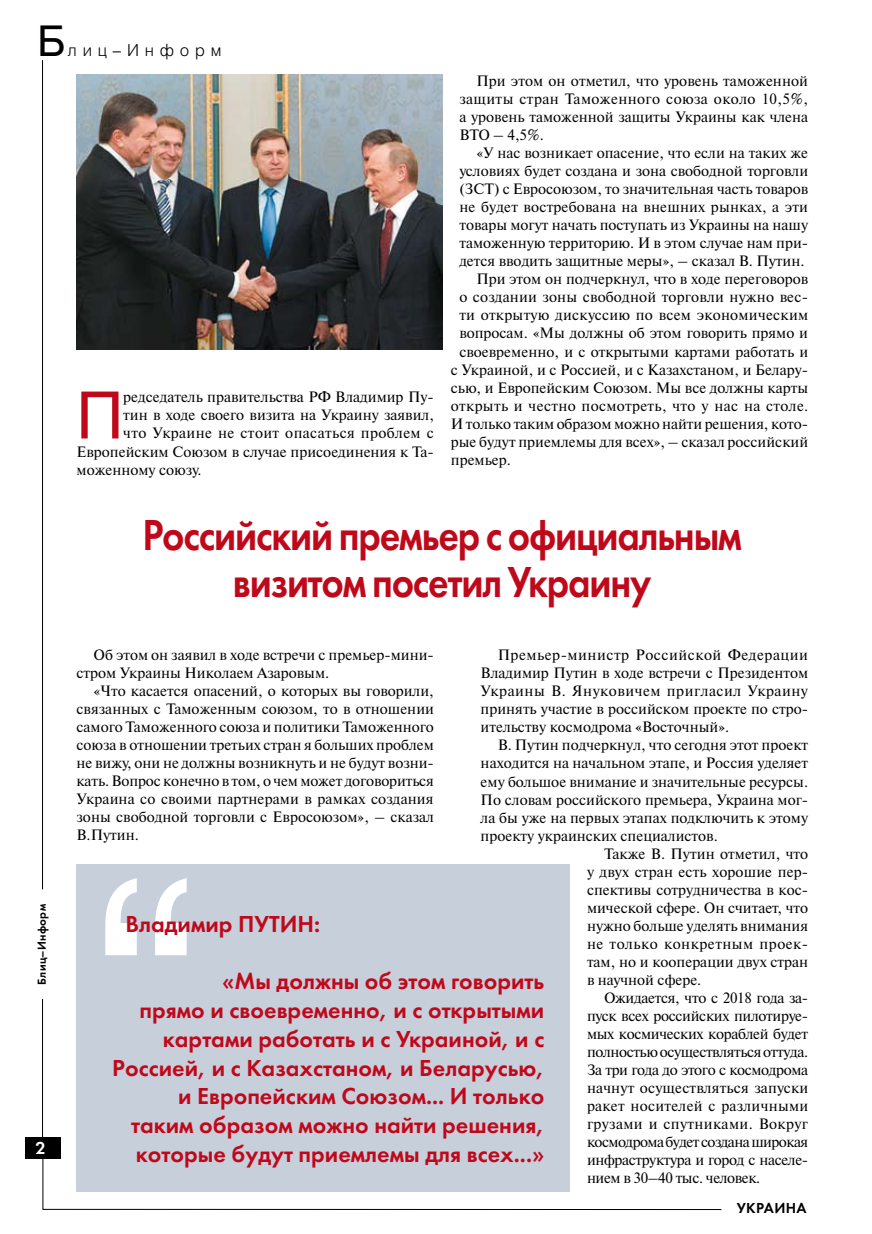
<style>
.page{position:relative;width:872px;height:1234px;background:#fff}
.page>*{position:absolute;margin:0;border:0;box-sizing:border-box;transform-origin:0 0}
.t1{font:300px "Helios";color:#fff}
.t2{font:64.65px "Helios";color:#c0081b}
.t3{font:45px/46.5px "Futura Demi C";letter-spacing:-.03em;color:#c0081b;text-align:center;scale:.88 1}
.t4{font:42px "Helios";color:#000}
.t5{font:24px/28.8px "Futura Demi C";color:#c0081b;text-align:right}
.t6{font:300 16.5px "Helios";letter-spacing:.35em;color:#000}
.t7{font:15px/18px "Newton C";color:#000;text-align:justify}
.t8{font:15px "Newton C";letter-spacing:-.025em;color:#000}
.t9{font:15px "Newton C";letter-spacing:-.02em;color:#000}
.t10{font:15px "Newton C";letter-spacing:.02em;color:#000}
.t11{font:15px "Newton C";letter-spacing:.025em;color:#000}
.t12{font:15px "Newton C";letter-spacing:-.035em;color:#000}
.t13{font:15px "Newton C";letter-spacing:.035em;color:#000}
.t14{font:15px "Futura Demi C";letter-spacing:.025em;color:#000}
.t15{font:12px "Futura Demi C";letter-spacing:.025em;color:#000}
</style>
<div class="page">
<div style="left:25px;top:1136px;width:36px;height:21px;background:#000"></div>
<hr style="left:42px;top:60px;width:1px;height:829px;background:#000">
<hr style="left:42px;top:998px;width:1px;height:152px;background:#000">
<img style="left:77px;top:74px;width:365px;height:275px">
<div style="left:77px;top:864px;width:493px;height:327px;background:#c7cfdb"></div>
<svg style="left:36px;top:1141px;width:534px;height:68px"></svg>
<h3 class="t4" style="left:38px;top:16px;width:30px">Б</h3>
<p class="t6" style="left:68px;top:40px;width:155px">лиц–Информ</p>
<h2 class="t2" style="left:77px;top:377px;width:48px">П</h2>
<p class="t7" style="left:123px;top:388px;width:312px">редседатель правительства РФ Владимир Пу-</p>
<p class="t7" style="left:123px;top:406px;width:312px">тин в ходе своего визита на Украину заявил,</p>
<p class="t11" style="left:123px;top:425px;width:312px">что Украине не стоит опасаться проблем с</p>
<p class="t7" style="left:77px;top:442px;width:359px">Европейским Союзом в случае присоединения к Та-</p>
<p class="t7" style="left:77px;top:460px;width:126px">моженному союзу.</p>
<p class="t7" style="left:459px;top:72px;width:350px;text-indent:17px">При этом он отметил, что уровень таможенной защиты стран Таможенного союза около 10,5%, а уровень таможенной защиты Украины как члена ВТО – 4,5%.</p>
<p class="t7" style="left:476px;top:144px;width:333px">«У нас возникает опасение, что если на таких же</p>
<p class="t7" style="left:459px;top:162px;width:350px">условиях будет создана и зона свободной торговли</p>
<p class="t7" style="left:459px;top:180px;width:350px">(ЗСТ) с Евросоюзом, то значительная часть товаров</p>
<p class="t7" style="left:459px;top:198px;width:350px">не будет востребована на внешних рынках, а эти</p>
<p class="t7" style="left:459px;top:216px;width:350px">товары могут начать поступать из Украины на нашу</p>
<p class="t7" style="left:459px;top:234px;width:350px">таможенную территорию. И в этом случае нам при-</p>
<p class="t7" style="left:459px;top:252px;width:346px">дется вводить защитные меры», – сказал В. Путин.</p>
<p class="t7" style="left:476px;top:270px;width:333px">При этом он подчеркнул, что в ходе переговоров</p>
<p class="t7" style="left:459px;top:288px;width:350px">о создании зоны свободной торговли нужно вес-</p>
<p class="t7" style="left:459px;top:306px;width:350px">ти открытую дискуссию по всем экономическим</p>
<p class="t7" style="left:459px;top:324px;width:350px">вопросам. «Мы должны об этом говорить прямо и</p>
<p class="t7" style="left:459px;top:342px;width:350px">своевременно, и с открытыми картами работать и</p>
<p class="t7" style="left:451px;top:360px;width:359px">с Украиной, и с Россией, и с Казахстаном, и Белару-</p>
<p class="t7" style="left:451px;top:378px;width:359px">сью, и Европейским Союзом. Мы все должны карты</p>
<p class="t10" style="left:451px;top:397px;width:359px">открыть и честно посмотреть, что у нас на столе.</p>
<p class="t7" style="left:451px;top:414px;width:359px">И только таким образом можно найти решения, кото-</p>
<p class="t7" style="left:451px;top:432px;width:359px">рые будут приемлемы для всех», – сказал российский</p>
<p class="t7" style="left:451px;top:450px;width:61px">премьер.</p>
<p class="t15" style="left:35px;top:984px;width:82px;rotate:-90deg">Блиц–Информ</p>
<h3 class="t3" style="left:142px;top:511px;width:683px">Российский премьер с официальным визитом посетил Украину</h3>
<p class="t7" style="left:77px;top:645px;width:359px;text-indent:17px">Об этом он заявил в ходе встречи с премьер-мини&shy;стром Украины Николаем Азаровым.</p>
<p class="t7" style="left:77px;top:681px;width:359px;text-indent:17px">«Что касается опасений, о которых вы говорили, связанных с Таможенным союзом, то в отношении самого Таможенного союза и политики Таможенного союза в отношении третьих стран я больших проблем не вижу, они не должны возникнуть и не будут возни&shy;кать. Вопрос конечно в том, о чем может договориться Украина со своими партнерами в рамках создания зоны свободной торговли с Евросоюзом», – сказал В.Путин.</p>
<p class="t7" style="left:480px;top:646px;width:329px;text-indent:17px">Премьер-министр Российской Федерации Владимир Путин в ходе встречи с Президентом Украины В. Януковичем пригласил Украину принять участие в российском проекте по стро&shy;ительству космодрома «Восточный».</p>
<p class="t7" style="left:497px;top:736px;width:312px">В. Путин подчеркнул, что сегодня этот проект</p>
<p class="t7" style="left:480px;top:754px;width:329px">находится на начальном этапе, и Россия уделяет</p>
<p class="t7" style="left:480px;top:772px;width:329px">ему большое внимание и значительные ресурсы.</p>
<p class="t7" style="left:480px;top:790px;width:329px">По словам российского премьера, Украина мог-</p>
<p class="t7" style="left:480px;top:808px;width:329px">ла бы уже на первых этапах подключить к этому</p>
<p class="t7" style="left:480px;top:826px;width:239px">проекту украинских специалистов.</p>
<p class="t7" style="left:604px;top:844px;width:206px">Также В. Путин отметил, что</p>
<p class="t7" style="left:587px;top:862px;width:223px">у двух стран есть хорошие пер-</p>
<p class="t7" style="left:587px;top:880px;width:223px">спективы сотрудничества в кос-</p>
<p class="t7" style="left:587px;top:898px;width:223px">мической сфере. Он считает, что</p>
<p class="t7" style="left:587px;top:916px;width:223px">нужно больше уделять внимания</p>
<p class="t13" style="left:587px;top:935px;width:223px">не только конкретным проек-</p>
<p class="t7" style="left:587px;top:952px;width:223px">там, но и кооперации двух стран</p>
<p class="t7" style="left:587px;top:970px;width:116px">в научной сфере.</p>
<p class="t9" style="left:604px;top:989px;width:206px">Ожидается, что с 2018 года за-</p>
<p class="t9" style="left:587px;top:1007px;width:223px">пуск всех российских пилотируе-</p>
<p class="t9" style="left:587px;top:1025px;width:222px">мых космических кораблей будет</p>
<p class="t8" style="left:587px;top:1043px;width:223px">полностью осуществляться оттуда.</p>
<p class="t8" style="left:587px;top:1061px;width:223px">За три года до этого с космодрома</p>
<p class="t7" style="left:587px;top:1078px;width:223px">начнут осуществляться запуски</p>
<p class="t10" style="left:587px;top:1097px;width:223px">ракет носителей с различными</p>
<p class="t11" style="left:587px;top:1115px;width:222px">грузами и спутниками. Вокруг</p>
<p class="t12" style="left:587px;top:1133px;width:223px">космодрома будет создана широкая</p>
<p class="t8" style="left:587px;top:1151px;width:223px">инфраструктура и город с населе-</p>
<p class="t8" style="left:587px;top:1169px;width:175px">нием в 30–40 тыс. человек.</p>
<h1 class="t1" style="left:94px;top:812px;width:103px">“</h1>
<h3 class="t5" style="left:126px;top:908px;width:196px">Владимир ПУТИН:</h3>
<p class="t5" style="left:112px;top:966px;width:433px">«Мы должны об этом говорить<br>прямо и своевременно, и с открытыми картами работать и с Украиной, и с Россией, и с Казахстаном, и Беларусью, и Европейским Союзом... И только таким образом можно найти решения, которые будут приемлемы для всех...»</p>
<p class="t14" style="left:736px;top:1198px;width:71px">УКРАИНА</p>
</div>
